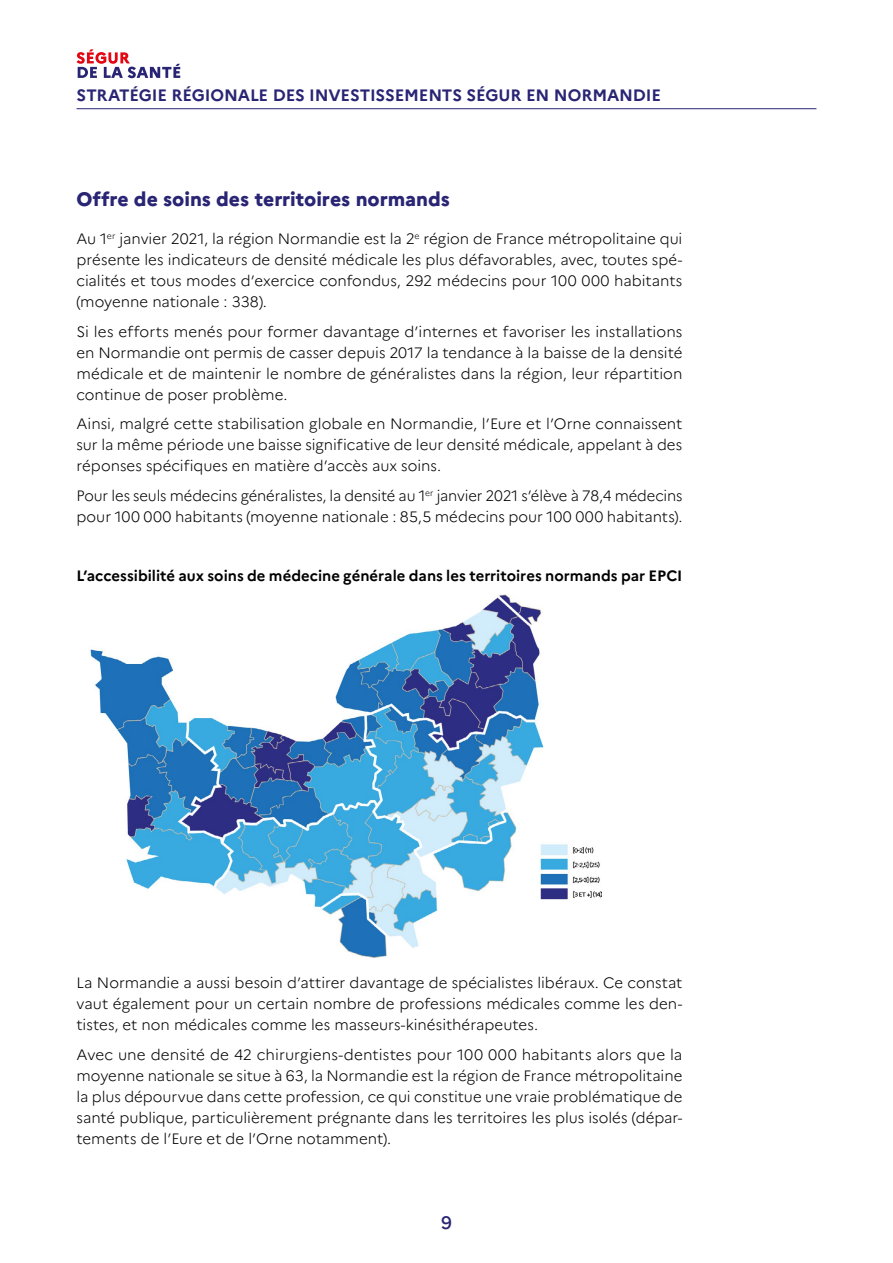
<style>
.page{position:relative;width:893px;height:1263px;background:#fff}
.page>*{position:absolute;margin:0;border:0;box-sizing:border-box;transform-origin:0 0}
.t1{font:800 19.5px "Marianne";color:#292574}
.t2{font:500 18px "Marianne";color:#292574}
.t3{font:700 16.5px "Marianne";letter-spacing:-.01em;color:#292574}
.t4{font:300 15px/21px "Marianne";letter-spacing:-.005em;color:#000;text-align:justify}
.t5{font:700 15px "Marianne";color:#000}
</style>
<div class="page">
<hr style="left:77px;top:108px;width:739px;height:1px;background:#292574">
<svg style="left:77px;top:49px;width:103px;height:29px"></svg>
<img style="left:90px;top:594px;width:512px;height:363px">
<p class="t3" style="left:77px;top:85px;width:586px">STRATÉGIE RÉGIONALE DES INVESTISSEMENTS SÉGUR EN NORMANDIE</p>
<h1 class="t1" style="left:77px;top:187px;width:375px">Offre de soins des territoires normands</h1>
<p class="t4" style="left:77px;top:228px;width:607px">Au 1<sup>er</sup> janvier 2021, la région Normandie est la 2<sup>e</sup> région de France métropolitaine qui présente les indicateurs de densité médicale les plus défavorables, avec, toutes spé&shy;cialités et tous modes d’exercice confondus, 292 médecins pour 100 000 habitants (moyenne nationale : 338).</p>
<p class="t4" style="left:77px;top:321px;width:607px">Si les efforts menés pour former davantage d’internes et favoriser les installations en Normandie ont permis de casser depuis 2017 la tendance à la baisse de la densité médicale et de maintenir le nombre de généralistes dans la région, leur répartition continue de poser problème.</p>
<p class="t4" style="left:77px;top:413px;width:607px">Ainsi, malgré cette stabilisation globale en Normandie, l’Eure et l’Orne connaissent sur la même période une baisse significative de leur densité médicale, appelant à des réponses spécifiques en matière d’accès aux soins.</p>
<p class="t4" style="left:77px;top:485px;width:607px">Pour les seuls médecins généralistes, la densité au 1<sup>er</sup> janvier 2021 s’élève à 78,4 médecins pour 100 000 habitants (moyenne nationale : 85,5 médecins pour 100 000 habitants).</p>
<p class="t5" style="left:77px;top:566px;width:607px">L’accessibilité aux soins de médecine générale dans les territoires normands par EPCI</p>
<p class="t4" style="left:77px;top:972px;width:607px">La Normandie a aussi besoin d’attirer davantage de spécialistes libéraux. Ce constat vaut également pour un certain nombre de professions médicales comme les den&shy;tistes, et non médicales comme les masseurs-kinésithérapeutes.</p>
<p class="t4" style="left:77px;top:1044px;width:607px">Avec une densité de 42 chirurgiens-dentistes pour 100 000 habitants alors que la moyenne nationale se situe à 63, la Normandie est la région de France métropolitaine la plus dépourvue dans cette profession, ce qui constitue une vraie problématique de santé publique, particulièrement prégnante dans les territoires les plus isolés (dépar&shy;tements de l’Eure et de l’Orne notamment).</p>
<p class="t2" style="left:441px;top:1212px;width:12px">9</p>
</div>
